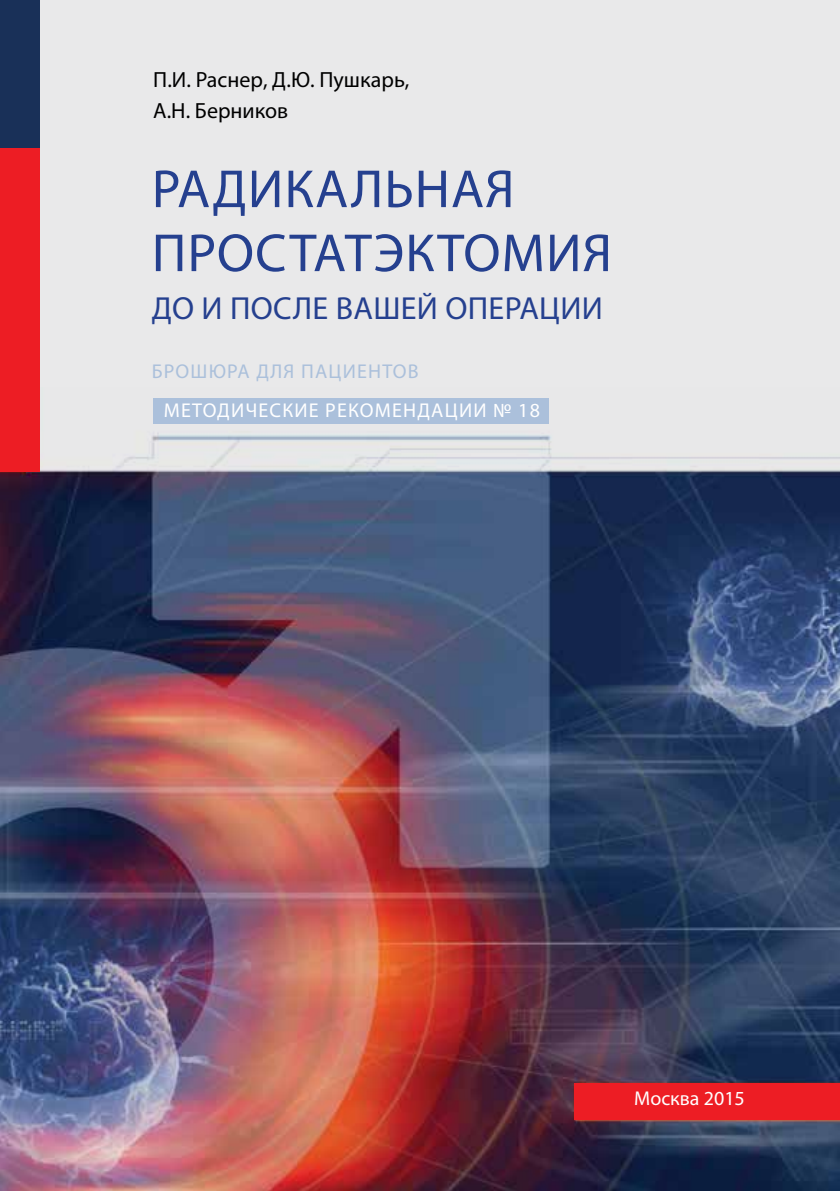
<style>
.page{position:relative;width:840px;height:1191px;background:#fff}
.page>*{position:absolute;margin:0;border:0;box-sizing:border-box;transform-origin:0 0}
.t1{font:54px/64px "Myriad Pro";letter-spacing:.02em;color:#25408f}
.t2{font:32px "Myriad Pro";letter-spacing:.01em;color:#25408f}
.t3{font:22px/30.6px "Myriad Pro";color:#000}
.t4{font:20px "Myriad Pro";letter-spacing:.06em;color:#fff}
.t5{font:20px "Myriad Pro";letter-spacing:.06em;color:#abc0db}
.t6{font:20px "Myriad Pro";color:#fff}
</style>
<div class="page">
<div style="left:27px;top:0;width:812px;height:471px;background:#e9e9ea"></div>
<img style="left:0;top:398px;width:839px;height:793px">
<div style="left:153px;top:398px;width:395px;height:26px;background:#abc0db"></div>
<div style="left:574px;top:1083px;width:265px;height:36px;background:#ed1d24"></div>
<div style="left:0;top:148px;width:40px;height:323px;background:#ed1d24"></div>
<div style="left:0;top:0;width:40px;height:148px;background:#193058"></div>
<p class="t3" style="left:153px;top:64px;width:258px">П.И. Раснер, Д.Ю. Пушкарь,<br>А.Н. Берников</p>
<h1 class="t1" style="left:152px;top:156px;width:461px">РАДИКАЛЬНАЯ<br>ПРОСТАТЭКТОМИЯ</h1>
<h2 class="t2" style="left:152px;top:289px;width:452px">ДО И ПОСЛЕ ВАШЕЙ ОПЕРАЦИИ</h2>
<p class="t5" style="left:152px;top:359px;width:268px">БРОШЮРА ДЛЯ ПАЦИЕНТОВ</p>
<p class="t4" style="left:164px;top:398px;width:377px">МЕТОДИЧЕСКИЕ РЕКОМЕНДАЦИИ № 18</p>
<p class="t6" style="left:634px;top:1086px;width:112px">Москва 2015</p>
</div>
